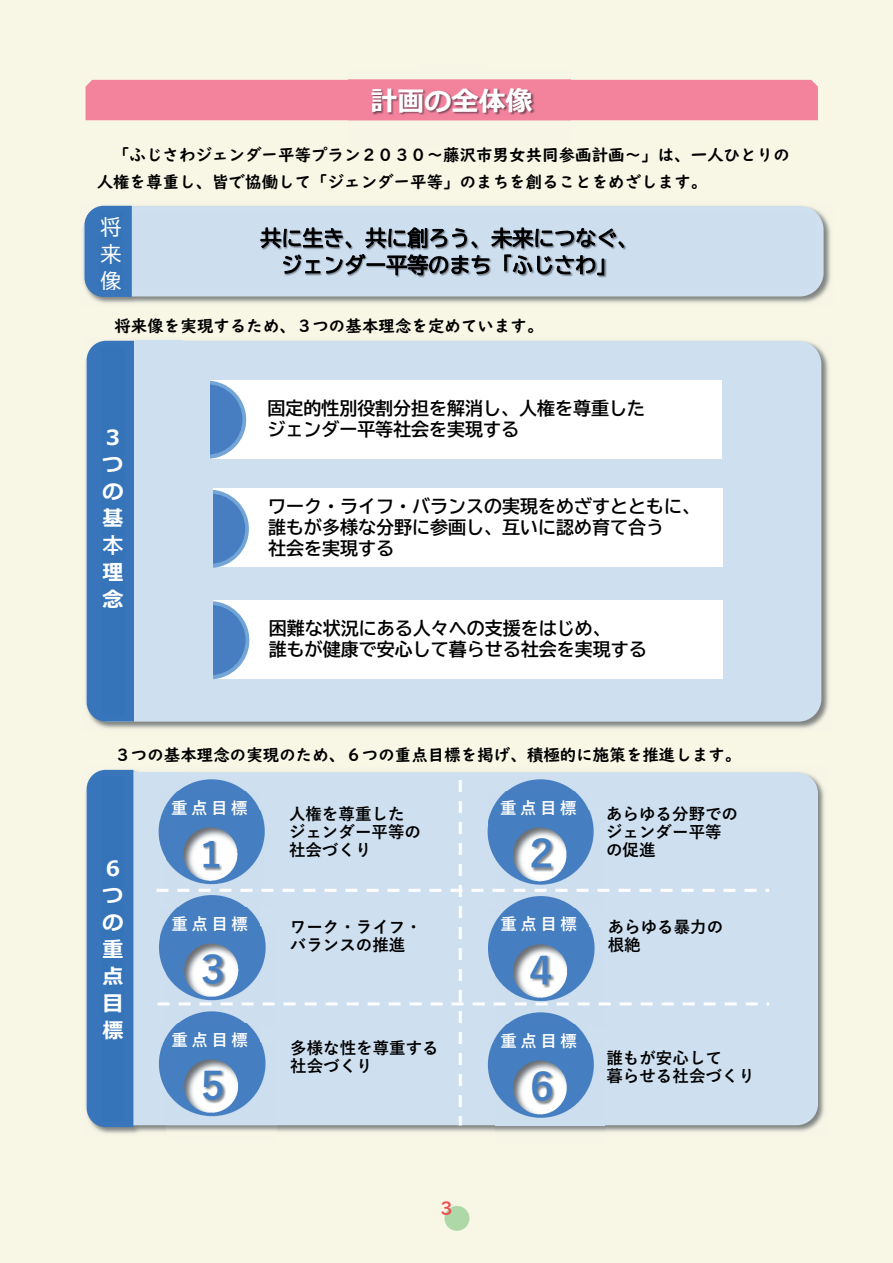
<style>
.page{position:relative;width:893px;height:1263px;background:#f8f7e6}
.page>*{position:absolute;margin:0;border:0;box-sizing:border-box;transform-origin:0 0}
.t1{font:700 39px "Yu Gothic";color:#457ec1}
.t2{font:700 36px "Yu Gothic";color:#457ec1}
.t3{font:700 27px "Meiryo";color:#fff}
.t4{font:700 21px/27px "Meiryo";color:#fff;text-align:justify}
.t5{font:21px/27px "BIZ UD Gothic";color:#fff;text-align:justify}
.t6{font:21px "BIZ UD Gothic Bold";color:#fff}
.t7{font:18px/21px "BIZ UD Gothic Bold";color:#000}
.t8{font:18px "UD Digi Kyokasho NP B";color:#f05155}
.t9{font:16.5px/27px "UD Digi Kyokasho N B";color:#000}
.t10{font:700 16.5px/18px "Yu Gothic";color:#000}
.t11{font:700 16.5px "Yu Gothic";letter-spacing:.215em;color:#fff}
</style>
<div class="page">
<div style="left:444px;top:1206px;width:25px;height:25px;background:#afd8a8;border-radius:50%"></div>
<img style="left:85px;top:769px;width:739px;height:365px">
<div style="left:86px;top:772px;width:732px;height:353px;background:#cedff0;border-radius:21px"></div>
<div style="left:87px;top:770px;width:46px;height:357px;background:#3875bb"></div>
<div style="left:102px;top:776px;width:22px;height:344px;background:#3674ba"></div>
<img style="left:85px;top:340px;width:744px;height:389px">
<div style="left:86px;top:341px;width:735px;height:381px;background:#cedff0;border-radius:23px"></div>
<div style="left:87px;top:341px;width:47px;height:380px;background:#3875bb"></div>
<div style="left:102px;top:347px;width:22px;height:368px;background:#3674ba"></div>
<div style="left:86px;top:80px;width:732px;height:40px;background:#f3839d"></div>
<img style="left:349px;top:79px;width:221px;height:42px">
<div style="left:206px;top:381px;width:516px;height:78px;background:#fff"></div>
<div style="left:207px;top:489px;width:516px;height:78px;background:#fff"></div>
<div style="left:207px;top:600px;width:516px;height:78px;background:#fff"></div>
<svg style="left:168px;top:381px;width:78px;height:78px"></svg>
<div style="left:172px;top:384px;width:70px;height:71px;background:#467ec1;border-radius:50%"></div>
<div style="left:167px;top:375px;width:43px;height:86px;background:#cedff0"></div>
<div style="left:170px;top:490px;width:79px;height:78px;background:#74a5d7;border-radius:50%"></div>
<div style="left:175px;top:493px;width:70px;height:71px;background:#467ec1;border-radius:50%"></div>
<div style="left:169px;top:484px;width:44px;height:86px;background:#cedff0"></div>
<div style="left:171px;top:601px;width:78px;height:78px;background:#74a5d7;border-radius:50%"></div>
<div style="left:175px;top:605px;width:71px;height:70px;background:#467ec1;border-radius:50%"></div>
<div style="left:170px;top:595px;width:43px;height:87px;background:#cedff0"></div>
<div style="left:159px;top:779px;width:105px;height:105px;background:#467ec1;border-radius:50%"></div>
<img style="left:167px;top:811px;width:98px;height:96px">
<img style="left:160px;top:792px;width:99px;height:31px">
<div style="left:488px;top:779px;width:105px;height:105px;background:#467ec1;border-radius:50%"></div>
<img style="left:495px;top:811px;width:99px;height:97px">
<img style="left:489px;top:792px;width:99px;height:31px">
<div style="left:159px;top:895px;width:106px;height:105px;background:#467ec1;border-radius:50%"></div>
<img style="left:166px;top:926px;width:109px;height:98px">
<img style="left:161px;top:907px;width:98px;height:32px">
<div style="left:488px;top:896px;width:106px;height:105px;background:#467ec1;border-radius:50%"></div>
<img style="left:495px;top:927px;width:110px;height:97px">
<img style="left:489px;top:908px;width:99px;height:32px">
<div style="left:159px;top:1011px;width:106px;height:105px;background:#467ec1;border-radius:50%"></div>
<img style="left:166px;top:1042px;width:110px;height:92px">
<img style="left:160px;top:1024px;width:99px;height:31px">
<div style="left:488px;top:1012px;width:106px;height:105px;background:#467ec1;border-radius:50%"></div>
<img style="left:495px;top:1044px;width:110px;height:90px">
<img style="left:489px;top:1024px;width:99px;height:32px">
<svg style="left:156px;top:889px;width:12px;height:3px"></svg>
<svg style="left:177px;top:889px;width:12px;height:3px"></svg>
<svg style="left:198px;top:889px;width:12px;height:3px"></svg>
<svg style="left:219px;top:889px;width:12px;height:3px"></svg>
<svg style="left:240px;top:889px;width:12px;height:3px"></svg>
<svg style="left:261px;top:889px;width:12px;height:3px"></svg>
<svg style="left:282px;top:889px;width:12px;height:3px"></svg>
<svg style="left:303px;top:889px;width:12px;height:3px"></svg>
<svg style="left:324px;top:889px;width:12px;height:3px"></svg>
<svg style="left:345px;top:889px;width:12px;height:3px"></svg>
<svg style="left:366px;top:889px;width:12px;height:3px"></svg>
<svg style="left:387px;top:889px;width:12px;height:3px"></svg>
<svg style="left:408px;top:889px;width:12px;height:3px"></svg>
<svg style="left:429px;top:889px;width:12px;height:3px"></svg>
<svg style="left:471px;top:889px;width:12px;height:3px"></svg>
<svg style="left:492px;top:889px;width:12px;height:3px"></svg>
<svg style="left:513px;top:889px;width:12px;height:3px"></svg>
<svg style="left:534px;top:889px;width:12px;height:3px"></svg>
<svg style="left:555px;top:889px;width:12px;height:3px"></svg>
<svg style="left:576px;top:889px;width:12px;height:3px"></svg>
<svg style="left:597px;top:889px;width:12px;height:3px"></svg>
<svg style="left:618px;top:889px;width:12px;height:3px"></svg>
<svg style="left:639px;top:889px;width:12px;height:3px"></svg>
<svg style="left:660px;top:889px;width:12px;height:3px"></svg>
<svg style="left:681px;top:889px;width:12px;height:3px"></svg>
<svg style="left:702px;top:889px;width:12px;height:3px"></svg>
<svg style="left:723px;top:889px;width:12px;height:3px"></svg>
<svg style="left:744px;top:889px;width:12px;height:3px"></svg>
<svg style="left:765px;top:889px;width:4px;height:3px"></svg>
<svg style="left:158px;top:1002px;width:12px;height:3px"></svg>
<svg style="left:179px;top:1002px;width:12px;height:3px"></svg>
<svg style="left:200px;top:1002px;width:12px;height:3px"></svg>
<svg style="left:221px;top:1002px;width:12px;height:3px"></svg>
<svg style="left:242px;top:1002px;width:12px;height:3px"></svg>
<svg style="left:263px;top:1002px;width:12px;height:3px"></svg>
<svg style="left:284px;top:1002px;width:12px;height:3px"></svg>
<svg style="left:305px;top:1002px;width:12px;height:3px"></svg>
<svg style="left:326px;top:1002px;width:12px;height:3px"></svg>
<svg style="left:347px;top:1002px;width:12px;height:3px"></svg>
<svg style="left:368px;top:1002px;width:12px;height:3px"></svg>
<svg style="left:389px;top:1002px;width:12px;height:3px"></svg>
<svg style="left:410px;top:1002px;width:12px;height:3px"></svg>
<svg style="left:431px;top:1002px;width:12px;height:3px"></svg>
<svg style="left:473px;top:1002px;width:12px;height:3px"></svg>
<svg style="left:494px;top:1002px;width:12px;height:3px"></svg>
<svg style="left:515px;top:1002px;width:12px;height:3px"></svg>
<svg style="left:536px;top:1002px;width:12px;height:3px"></svg>
<svg style="left:557px;top:1002px;width:12px;height:3px"></svg>
<svg style="left:578px;top:1002px;width:12px;height:3px"></svg>
<svg style="left:599px;top:1002px;width:12px;height:3px"></svg>
<svg style="left:620px;top:1002px;width:12px;height:3px"></svg>
<svg style="left:641px;top:1002px;width:12px;height:3px"></svg>
<svg style="left:662px;top:1002px;width:12px;height:3px"></svg>
<svg style="left:683px;top:1002px;width:12px;height:3px"></svg>
<svg style="left:704px;top:1002px;width:12px;height:3px"></svg>
<svg style="left:725px;top:1002px;width:12px;height:3px"></svg>
<svg style="left:746px;top:1002px;width:12px;height:3px"></svg>
<svg style="left:459px;top:780px;width:3px;height:12px"></svg>
<svg style="left:459px;top:801px;width:3px;height:12px"></svg>
<svg style="left:459px;top:822px;width:3px;height:12px"></svg>
<svg style="left:459px;top:843px;width:3px;height:12px"></svg>
<svg style="left:459px;top:864px;width:3px;height:12px"></svg>
<svg style="left:450px;top:885px;width:12px;height:12px"></svg>
<svg style="left:459px;top:906px;width:3px;height:12px"></svg>
<svg style="left:459px;top:927px;width:3px;height:12px"></svg>
<svg style="left:459px;top:948px;width:3px;height:12px"></svg>
<svg style="left:459px;top:969px;width:3px;height:12px"></svg>
<svg style="left:452px;top:990px;width:12px;height:15px"></svg>
<svg style="left:459px;top:1011px;width:3px;height:12px"></svg>
<svg style="left:459px;top:1032px;width:3px;height:12px"></svg>
<svg style="left:459px;top:1053px;width:3px;height:12px"></svg>
<svg style="left:459px;top:1074px;width:3px;height:12px"></svg>
<svg style="left:459px;top:1095px;width:3px;height:12px"></svg>
<svg style="left:459px;top:1116px;width:3px;height:9px"></svg>
<img style="left:83px;top:205px;width:748px;height:98px">
<div style="left:83px;top:206px;width:741px;height:90px;background:#cedff0;border-radius:24px"></div>
<img style="left:349px;top:276px;width:258px;height:2px">
<svg style="left:260px;top:227px;width:365px;height:49px"></svg>
<svg style="left:85px;top:206px;width:47px;height:91px;background:#427bbc"></svg>
<div style="left:100px;top:212px;width:22px;height:78px;background:#3674ba"></div>
<h3 class="t3" style="left:371px;top:82px;width:163px">計画の全体像</h3>
<p class="t9" style="left:97px;top:142px;width:695px;text-indent:16px">「ふじさわジェンダー平等プラン２０３０～藤沢市男女共同参画計画～」は、一人ひとりの人権を尊重し、皆で協働して「ジェンダー平等」のまちを創ることをめざします。</p>
<p class="t5" style="left:100px;top:213px;width:22px">将来像</p>
<p class="t9" style="left:115px;top:312px;width:431px">将来像を実現するため、３つの基本理念を定めています。</p>
<p class="t4" style="left:103px;top:425px;width:22px">３つの基</p>
<p class="t6" style="left:103px;top:534px;width:22px">本</p>
<p class="t4" style="left:103px;top:560px;width:22px">理念</p>
<p class="t7" style="left:267px;top:398px;width:379px">固定的性別役割分担を解消し、人権を尊重したジェンダー平等社会を実現する</p>
<p class="t7" style="left:268px;top:496px;width:433px">ワーク・ライフ・バランスの実現をめざすとともに、誰もが多様な分野に参画し、互いに認め育て合う<br>社会を実現する</p>
<p class="t7" style="left:269px;top:618px;width:379px">困難な状況にある人々への支援をはじめ、<br>誰もが健康で安心して暮らせる社会を実現する</p>
<p class="t9" style="left:114px;top:741px;width:628px">３つの基本理念の実現のため、６つの重点目標を掲げ、積極的に施策を推進します。</p>
<p class="t4" style="left:102px;top:855px;width:22px">６つの重点⽬標</p>
<p class="t11" style="left:171px;top:798px;width:78px">重点⽬標</p>
<h2 class="t2" style="left:193px;top:835px;width:37px">１</h2>
<p class="t11" style="left:500px;top:798px;width:78px">重点⽬標</p>
<p class="t10" style="left:289px;top:805px;width:133px">⼈権を尊重したジェンダー平等の社会づくり</p>
<p class="t10" style="left:606px;top:805px;width:133px">あらゆる分野でのジェンダー平等の促進</p>
<h1 class="t1" style="left:522px;top:832px;width:40px">２</h1>
<p class="t11" style="left:172px;top:914px;width:78px">重点⽬標</p>
<h1 class="t1" style="left:194px;top:948px;width:40px">３</h1>
<p class="t11" style="left:501px;top:915px;width:78px">重点⽬標</p>
<p class="t10" style="left:290px;top:918px;width:133px">ワーク・ライフ・バランスの推進</p>
<p class="t10" style="left:608px;top:918px;width:117px">あらゆる暴⼒の根絶</p>
<h1 class="t1" style="left:522px;top:949px;width:40px">４</h1>
<p class="t11" style="left:171px;top:1030px;width:78px">重点⽬標</p>
<h1 class="t1" style="left:193px;top:1064px;width:40px">５</h1>
<p class="t11" style="left:500px;top:1031px;width:78px">重点⽬標</p>
<p class="t10" style="left:290px;top:1039px;width:150px">多様な性を尊重する社会づくり</p>
<p class="t10" style="left:606px;top:1049px;width:150px">誰もが安⼼して<br>暮らせる社会づくり</p>
<h1 class="t1" style="left:522px;top:1065px;width:40px">６</h1>
<p class="t8" style="left:440px;top:1197px;width:14px">3</p>
</div>
